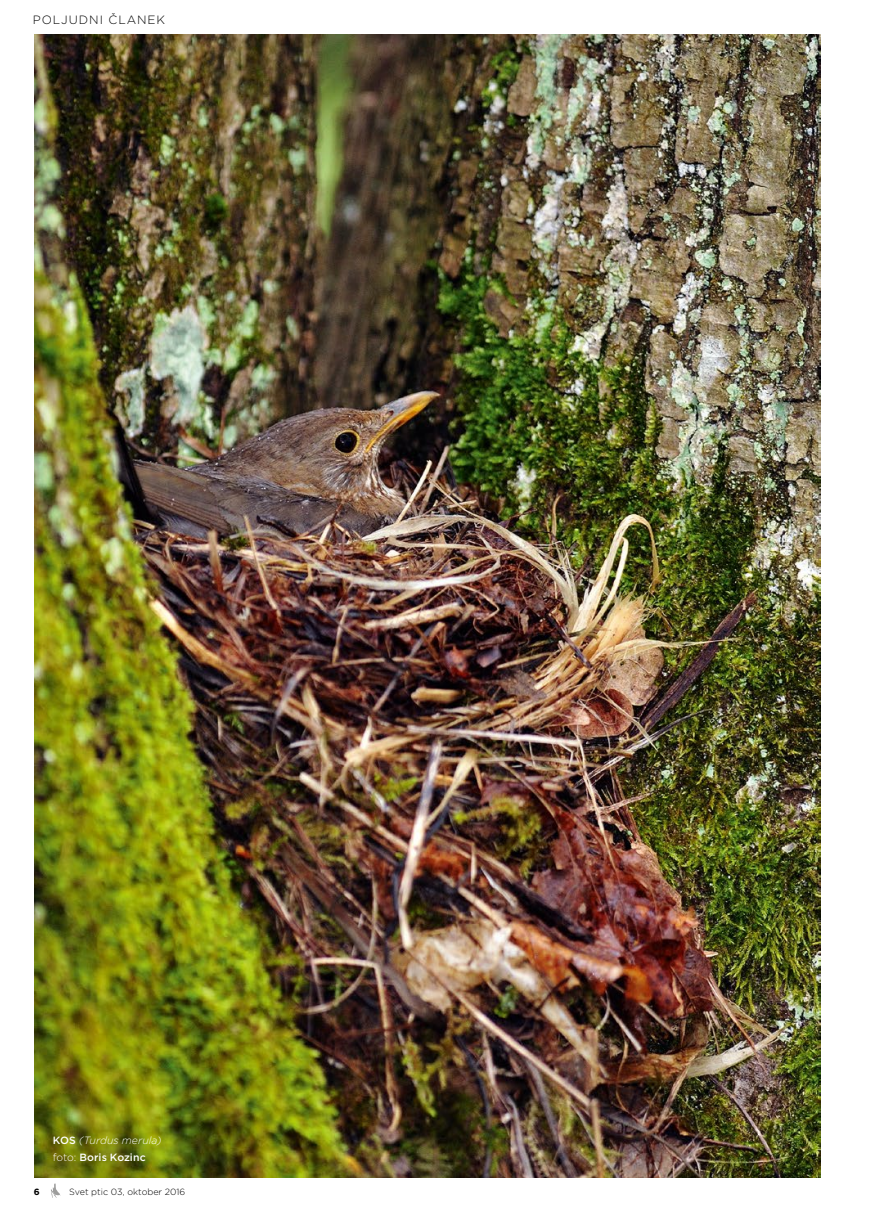
<style>
.page{position:relative;width:872px;height:1212px;background:#fff}
.page>*{position:absolute;margin:0;border:0;box-sizing:border-box;transform-origin:0 0}
.t1{font:300 12px "Gotham";letter-spacing:.08em;color:#000}
.t2{font:500 10.5px/16.8px "Gotham";letter-spacing:.01em;color:#fff}
.t3{font:300 9px "Gotham";color:#000}
.t4{font:700 9px "Gotham";color:#000}
.s1{font-weight:300;font-style:italic}
.s2{font-weight:300}
</style>
<div class="page">
<img style="left:34px;top:34px;width:787px;height:1144px">
<svg style="left:51px;top:1183px;width:10px;height:15px"></svg>
<p class="t1" style="left:33px;top:13px;width:134px">POLJUDNI ČLANEK</p>
<p class="t2" style="left:53px;top:1132px;width:110px">KOS <span class="s1">(Turdus merula) </span><span class="s2">foto:</span> Boris Kozinc</p>
<p class="t4" style="left:34px;top:1185px;width:7px">6</p>
<p class="t3" style="left:69px;top:1186px;width:118px">Svet ptic 03, oktober 2016</p>
</div>
